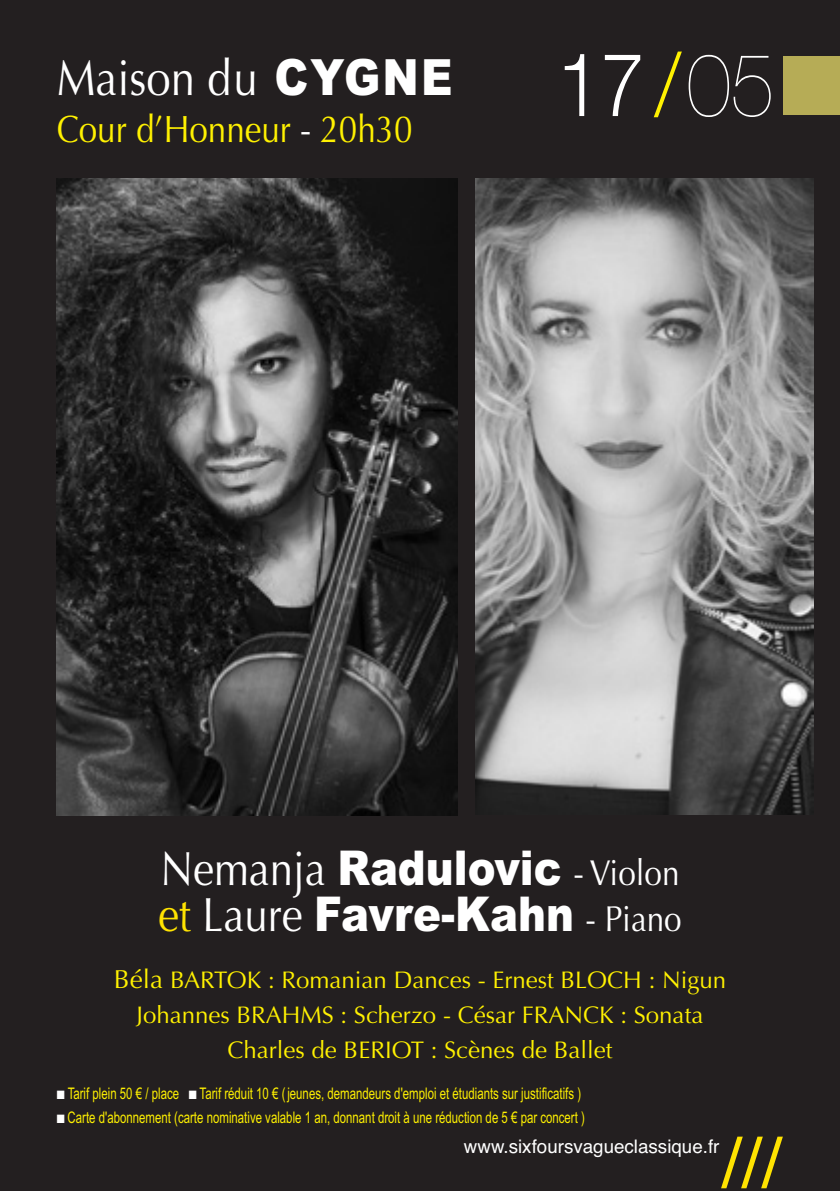
<style>
.page{position:relative;width:840px;height:1191px;background:#fff}
.page>*{position:absolute;margin:0;border:0;box-sizing:border-box;transform-origin:0 0}
.t1{font:72px "Helvetica";color:#ffe301}
.t2{font:50px "Optima";color:#fff;scale:.87 1}
.t3{font:900 48px/46px "Arial";color:#fff;scale:.87 1}
.t4{font:38px "Optima";color:#fff101;scale:.87 1}
.t5{font:24px/34.8px "Optima";color:#fff101;text-align:center}
.t6{font:18.8px "Helvetica";color:#fff}
.t7{font:16px "Arial Narrow";color:#fff101;scale:.87 1}
.s1{font-family:"Arial";font-weight:900}
.s2{font-family:"Helvetica Neue";font-weight:300;font-size:88.4px}
.s3{font-family:"Helvetica Neue";font-weight:300;font-size:88.4px;color:#fff101}
.s4{font-family:"Helvetica Neue";font-weight:200;font-size:88.4px}
.s5{color:#fff}
.s6{font-family:"Optima";font-weight:400}
.s7{font-family:"Optima";font-weight:400;font-size:36px}
.s8{font-family:"Optima";font-weight:400;color:#ffe301}
.s9{font-size:26px}
</style>
<div class="page">
<div style="left:0;top:0;width:839px;height:1191px;background:#231f20"></div>
<img style="left:57px;top:178px;width:400px;height:637px">
<div style="left:782px;top:57px;width:57px;height:58px;background:#b6ac56"></div>
<img style="left:475px;top:179px;width:338px;height:635px">
<h2 class="t2" style="left:57px;top:49px;width:826px">Maison du <span class="s1">CYGNE</span> <span class="s2">17</span><span class="s3">/</span><span class="s4">05</span></h2>
<h3 class="t4" style="left:57px;top:107px;width:410px">Cour d’Honneur <span class="s5">-</span> 20h30</h3>
<h3 class="t3" style="left:158px;top:846px;width:602px"><span class="s6">Nemanja</span> Radulovic <span class="s7">- Violon </span><span class="s8">et</span> <span class="s6">Laure</span> Favre-Kahn <span class="s7">- Piano</span></h3>
<h3 class="t5" style="left:114px;top:962px;width:613px"><span class="s9">Béla</span> BARTOK : Romanian Dances - Ernest BLOCH : Nigun<br>Johannes BRAHMS : Scherzo - César FRANCK : Sonata<br>Charles de BERIOT : Scènes de Ballet</h3>
<p class="t7" style="left:57px;top:1084px;width:604px"><span class="s5">■</span> Tarif plein 50 € / place <span class="s5">■</span> Tarif réduit 10 € ( jeunes, demandeurs d'emploi et étudiants sur justificatifs )</p>
<p class="t7" style="left:57px;top:1108px;width:608px"><span class="s5">■</span> Carte d'abonnement (carte nominative valable 1 an, donnant droit à une réduction de 5 € par concert )</p>
<p class="t6" style="left:463px;top:1135px;width:257px">www.sixfoursvagueclassique.fr</p>
<h1 class="t1" style="left:720px;top:1121px;width:62px">///</h1>
</div>
